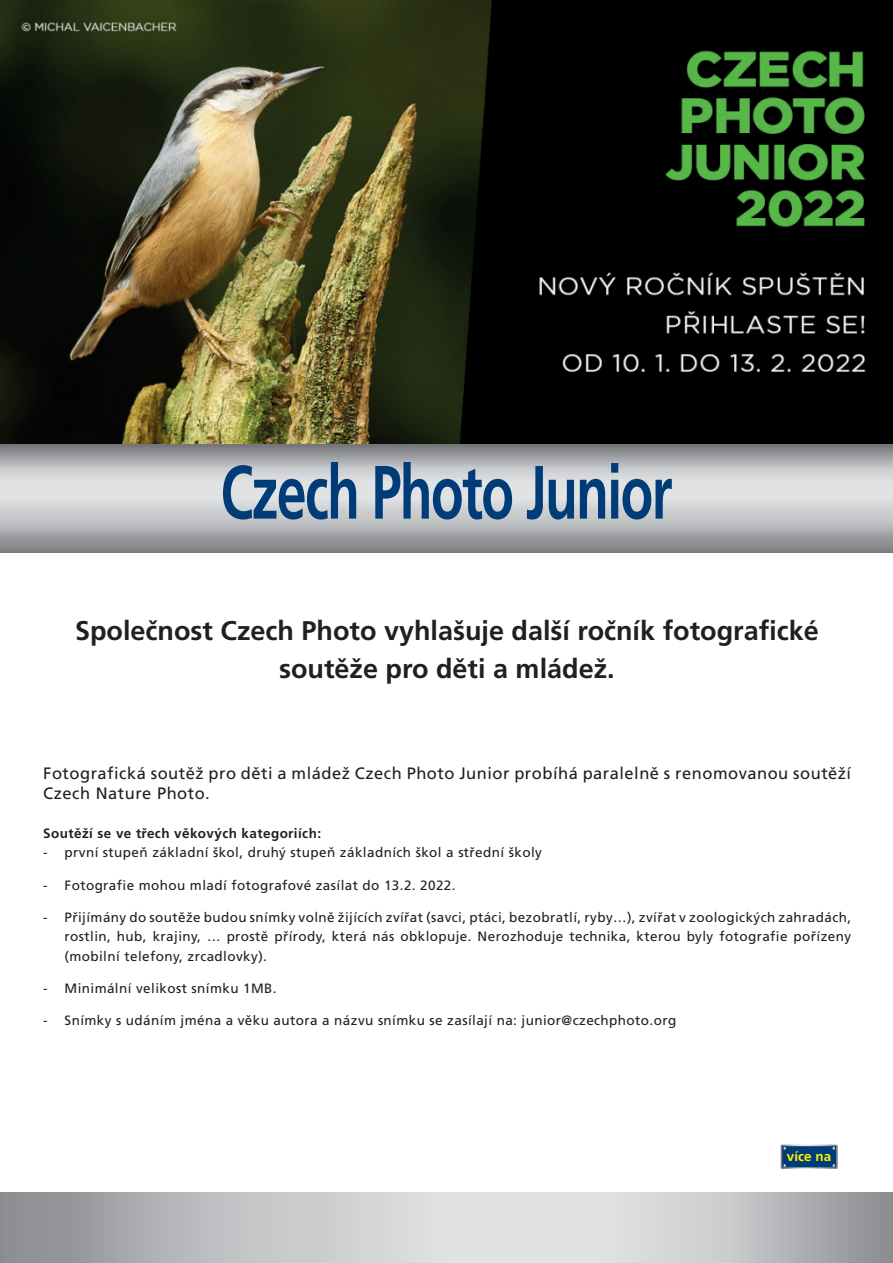
<style>
.page{position:relative;width:893px;height:1263px;background:#fff}
.page>*{position:absolute;margin:0;border:0;box-sizing:border-box;transform-origin:0 0}
.t1{font:700 75.45px "Frutiger CE";letter-spacing:-.03em;color:#003d78;scale:.71 1}
.t2{font:700 27px/37.5px "Frutiger CE";color:#231f20;text-align:center}
.t3{font:16.5px/19.5px "Frutiger CE";letter-spacing:.03em;color:#231f20}
.t4{font:13.5px/19.5px "Frutiger CE";letter-spacing:.03em;color:#231f20;text-align:justify}
.t5{font:700 13.5px "Frutiger CE";letter-spacing:.03em;color:#231f20}
.t6{font:700 13.5px "Frutiger CE";color:#fff101}
</style>
<div class="page">
<img style="left:0;top:0;width:893px;height:444px">
<svg style="left:0;top:444px;width:893px;height:109px"></svg>
<svg style="left:0;top:1193px;width:893px;height:70px"></svg>
<div style="left:781px;top:1145px;width:56px;height:23px;background:#003d78"></div>
<div style="left:781px;top:1144px;width:57px;height:25px;border:2px solid #fff"></div>
<h1 class="t1" style="left:220px;top:449px;width:638px">Czech Photo Junior</h1>
<h2 class="t2" style="left:75px;top:612px;width:745px">Společnost Czech Photo vyhlašuje další ročník fotografické soutěže pro děti a mládež.</h2>
<p class="t3" style="left:43px;top:764px;width:809px">Fotografická soutěž pro děti a mládež Czech Photo Junior probíhá paralelně s renomovanou soutěží<br>Czech Nature Photo.</p>
<p class="t5" style="left:43px;top:825px;width:279px">Soutěží se ve třech věkových kategoriích:</p>
<p class="t4" style="left:43px;top:843px;width:500px">- první stupeň základní škol, druhý stupeň základních škol a střední školy</p>
<p class="t4" style="left:43px;top:875px;width:414px">- Fotografie mohou mladí fotografové zasílat do 13.2. 2022.</p>
<p class="t4" style="left:65px;top:907px;width:788px;text-indent:-21px">- Přijímány do soutěže budou snímky volně žijících zvířat (savci, ptáci, bezobratlí, ryby…), zvířat v zoologických zahradách, rostlin, hub, krajiny, … prostě přírody, která nás obklopuje. Nerozhoduje technika, kterou byly fotografie pořízeny (mobilní telefony, zrcadlovky).</p>
<p class="t4" style="left:43px;top:979px;width:235px">- Minimální velikost snímku 1MB.</p>
<p class="t4" style="left:43px;top:1011px;width:634px">- Snímky s udáním jména a věku autora a názvu snímku se zasílají na: junior@czechphoto.org</p>
<p class="t6" style="left:787px;top:1148px;width:46px">více na</p>
</div>
